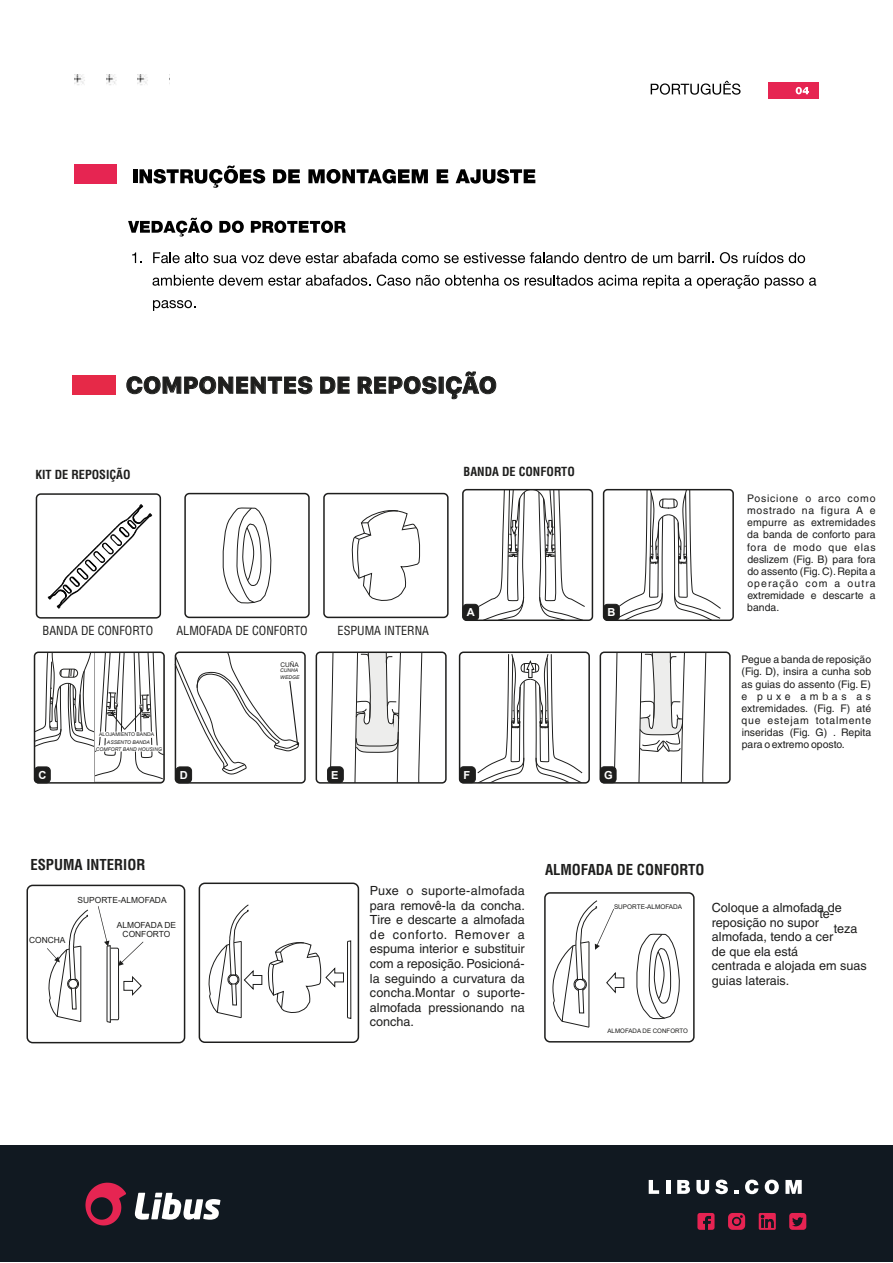
<style>
.page{position:relative;width:893px;height:1263px;background:#fff}
.page>*{position:absolute;margin:0;border:0;box-sizing:border-box;transform-origin:0 0}
.t1{font:800 22.95px "SF Pro Text";color:#1e1e1d}
.t2{font:700 condensed 14.7px "Helvetica LT Std";color:#1e1e1d}
.t3{font:12.6px/14.5px "Helvetica LT Std";color:#1e1e1d}
.t4{font:condensed 12.3px "Helvetica LT Std";color:#1e1e1d}
.t5{font:700 condensed 12.3px "Helvetica LT Std";color:#1e1e1d}
.t6{font:700 11.1px "Arial";color:#fff}
.t7{font:10.5px/12.1px "Helvetica LT Std";color:#1e1e1d;text-align:justify}
.t8{font:8.4px/9.4px "Arial";color:#1e1e1d;text-align:center}
.t9{font:6.45px "Arial";color:#1e1e1d}
.t10{font:6.15px "Arial";color:#1e1e1d}
.t11{font:italic 5.1px/6.8px "Arial";color:#1e1e1d;text-align:center}
.t12{font:5.1px "Arial";color:#1e1e1d}
</style>
<div class="page">
<svg style="left:650px;top:81px;width:91px;height:14px"></svg>
<div style="left:768px;top:82px;width:50px;height:17px;background:#e62552"></div>
<svg style="left:795px;top:87px;width:14px;height:7px"></svg>
<div style="left:74px;top:164px;width:43px;height:19px;background:#e62552"></div>
<hr style="left:133px;top:169px;width:4px;height:14px;background:#010101">
<svg style="left:139px;top:166px;width:126px;height:22px"></svg>
<svg style="left:273px;top:169px;width:27px;height:14px"></svg>
<svg style="left:308px;top:169px;width:120px;height:15px"></svg>
<svg style="left:436px;top:169px;width:12px;height:14px"></svg>
<svg style="left:455px;top:169px;width:80px;height:15px"></svg>
<svg style="left:128px;top:218px;width:84px;height:19px"></svg>
<svg style="left:219px;top:221px;width:25px;height:12px"></svg>
<svg style="left:251px;top:221px;width:94px;height:12px"></svg>
<svg style="left:132px;top:252px;width:10px;height:11px"></svg>
<svg style="left:153px;top:252px;width:425px;height:11px"></svg>
<svg style="left:584px;top:252px;width:63px;height:11px"></svg>
<svg style="left:653px;top:255px;width:19px;height:8px"></svg>
<svg style="left:678px;top:252px;width:35px;height:11px"></svg>
<svg style="left:719px;top:252px;width:18px;height:11px"></svg>
<svg style="left:743px;top:252px;width:62px;height:11px"></svg>
<svg style="left:152px;top:275px;width:218px;height:11px"></svg>
<svg style="left:377px;top:275px;width:62px;height:11px"></svg>
<svg style="left:445px;top:275px;width:192px;height:11px"></svg>
<svg style="left:643px;top:275px;width:160px;height:14px"></svg>
<svg style="left:809px;top:278px;width:7px;height:8px"></svg>
<svg style="left:153px;top:300px;width:42px;height:11px"></svg>
<div style="left:0;top:1145px;width:892px;height:117px;background:#111921"></div>
<svg style="left:135px;top:1193px;width:85px;height:27px"></svg>
<svg style="left:85px;top:1183px;width:41px;height:42px"></svg>
<svg style="left:648px;top:1180px;width:11px;height:14px"></svg>
<div style="left:665px;top:1180px;width:5px;height:14px;background:#fff"></div>
<svg style="left:677px;top:1180px;width:13px;height:14px"></svg>
<svg style="left:696px;top:1180px;width:13px;height:14px"></svg>
<svg style="left:715px;top:1180px;width:12px;height:14px"></svg>
<svg style="left:734px;top:1190px;width:4px;height:4px"></svg>
<svg style="left:745px;top:1180px;width:13px;height:14px"></svg>
<svg style="left:764px;top:1180px;width:14px;height:14px"></svg>
<svg style="left:785px;top:1180px;width:16px;height:14px"></svg>
<svg style="left:789px;top:1213px;width:17px;height:17px"></svg>
<svg style="left:758px;top:1213px;width:17px;height:17px"></svg>
<svg style="left:728px;top:1213px;width:17px;height:17px"></svg>
<svg style="left:697px;top:1213px;width:17px;height:17px"></svg>
<svg style="left:48px;top:504px;width:104px;height:105px"></svg>
<svg style="left:222px;top:507px;width:49px;height:97px"></svg>
<div style="left:184px;top:493px;width:126px;height:125px;border:2px solid #1e1e1d;border-radius:4px"></div>
<svg style="left:351px;top:510px;width:69px;height:91px"></svg>
<div style="left:323px;top:493px;width:125px;height:125px;border:2px solid #1e1e1d;border-radius:4px"></div>
<div style="left:36px;top:493px;width:125px;height:126px;border:2px solid #1e1e1d;border-radius:4px"></div>
<div style="left:462px;top:489px;width:131px;height:132px;border:2px solid #1e1e1d;border-radius:4px"></div>
<div style="left:463px;top:604px;width:15px;height:16px;background:#1e1e1d;border-radius:4px"></div>
<div style="left:462px;top:604px;width:17px;height:17px;border:1px solid #1e1e1d;border-radius:4px"></div>
<div style="left:603px;top:604px;width:16px;height:16px;background:#1e1e1d;border-radius:4px"></div>
<div style="left:603px;top:604px;width:16px;height:17px;border:1px solid #1e1e1d;border-radius:4px"></div>
<div style="left:35px;top:767px;width:15px;height:16px;background:#1e1e1d;border-radius:4px"></div>
<div style="left:34px;top:766px;width:17px;height:17px;border:1px solid #1e1e1d;border-radius:4px"></div>
<div style="left:327px;top:767px;width:16px;height:16px;background:#1e1e1d;border-radius:4px"></div>
<div style="left:327px;top:766px;width:17px;height:17px;border:1px solid #1e1e1d;border-radius:4px"></div>
<svg style="left:478px;top:489px;width:107px;height:132px"></svg>
<svg style="left:615px;top:492px;width:106px;height:126px"></svg>
<div style="left:602px;top:489px;width:131px;height:132px;border:2px solid #1e1e1d;border-radius:4px"></div>
<svg style="left:37px;top:654px;width:125px;height:125px"></svg>
<div style="left:94px;top:652px;width:70px;height:130px;border:1px solid #9d9c9c"></div>
<div style="left:34px;top:651px;width:131px;height:133px;border:2px solid #1e1e1d;border-radius:4px"></div>
<div style="left:176px;top:767px;width:15px;height:16px;background:#1e1e1d;border-radius:4px"></div>
<div style="left:175px;top:766px;width:17px;height:17px;border:1px solid #1e1e1d;border-radius:4px"></div>
<svg style="left:178px;top:654px;width:121px;height:121px"></svg>
<div style="left:175px;top:651px;width:131px;height:133px;border:2px solid #1e1e1d;border-radius:4px"></div>
<svg style="left:330px;top:654px;width:3px;height:114px"></svg>
<svg style="left:418px;top:654px;width:4px;height:127px"></svg>
<svg style="left:354px;top:654px;width:47px;height:127px"></svg>
<div style="left:315px;top:651px;width:131px;height:133px;border:2px solid #1e1e1d;border-radius:4px"></div>
<div style="left:459px;top:767px;width:16px;height:16px;background:#1e1e1d;border-radius:4px"></div>
<div style="left:459px;top:766px;width:16px;height:17px;border:1px solid #1e1e1d;border-radius:4px"></div>
<svg style="left:477px;top:654px;width:105px;height:127px"></svg>
<div style="left:459px;top:651px;width:131px;height:133px;border:2px solid #1e1e1d;border-radius:4px"></div>
<div style="left:600px;top:767px;width:16px;height:16px;background:#1e1e1d;border-radius:4px"></div>
<div style="left:600px;top:766px;width:16px;height:17px;border:1px solid #1e1e1d;border-radius:4px"></div>
<svg style="left:614px;top:654px;width:3px;height:127px"></svg>
<svg style="left:702px;top:654px;width:4px;height:127px"></svg>
<svg style="left:638px;top:654px;width:46px;height:127px"></svg>
<div style="left:599px;top:651px;width:131px;height:133px;border:2px solid #1e1e1d;border-radius:4px"></div>
<svg style="left:126px;top:376px;width:187px;height:18px"></svg>
<svg style="left:320px;top:376px;width:30px;height:18px"></svg>
<svg style="left:357px;top:376px;width:80px;height:18px"></svg>
<svg style="left:445px;top:371px;width:51px;height:28px"></svg>
<div style="left:72px;top:376px;width:44px;height:19px;background:#e62948"></div>
<div style="left:26px;top:885px;width:159px;height:158px;border:2px solid #1e1e1d;border-radius:5px"></div>
<svg style="left:47px;top:909px;width:41px;height:113px"></svg>
<svg style="left:98px;top:906px;width:45px;height:117px"></svg>
<div style="left:198px;top:882px;width:161px;height:161px;border:2px solid #1e1e1d;border-radius:5px"></div>
<svg style="left:208px;top:904px;width:143px;height:115px"></svg>
<hr style="left:347px;top:941px;width:1px;height:77px;background:#1e1e1d">
<div style="left:544px;top:892px;width:150px;height:150px;border:2px solid #1e1e1d;border-radius:5px"></div>
<svg style="left:636px;top:933px;width:44px;height:86px"></svg>
<svg style="left:552px;top:900px;width:72px;height:127px"></svg>
<h1 class="t1" style="left:126px;top:368px;width:372px">COMPONENTES DE REPOSIÇÃO</h1>
<p class="t5" style="left:35px;top:467px;width:97px">KIT DE REPOSIÇÃO</p>
<p class="t5" style="left:463px;top:463px;width:113px">BANDA DE CONFORTO</p>
<p class="t4" style="left:43px;top:623px;width:112px">BANDA DE CONFORTO</p>
<p class="t4" style="left:176px;top:623px;width:133px">ALMOFADA DE CONFORTO</p>
<p class="t4" style="left:337px;top:623px;width:93px">ESPUMA INTERNA</p>
<p class="t12" style="left:99px;top:731px;width:56px">ALOJAMIENTO BANDA</p>
<p class="t11" style="left:96px;top:739px;width:68px">ASSENTO BANDA<br>COMFORT BAND HOUSING</p>
<p class="t9" style="left:280px;top:660px;width:20px">CUÑA</p>
<p class="t11" style="left:280px;top:674px;width:21px">WEDGE</p>
<p class="t11" style="left:280px;top:667px;width:20px">CUNHA</p>
<p class="t6" style="left:38px;top:767px;width:9px">C</p>
<p class="t6" style="left:331px;top:767px;width:9px">E</p>
<p class="t6" style="left:180px;top:767px;width:9px">D</p>
<p class="t6" style="left:466px;top:604px;width:9px">A</p>
<p class="t6" style="left:607px;top:604px;width:9px">B</p>
<p class="t6" style="left:463px;top:767px;width:8px">F</p>
<p class="t6" style="left:604px;top:767px;width:10px">G</p>
<p class="t7" style="left:747px;top:492px;width:130px">Posicione o arco como mostrado na figura A e empurre as extremidades da banda de conforto para fora de modo que elas deslizem (Fig. B) para fora do assento (Fig. C). Repita a operação com a outra extremidade e descarte a banda.</p>
<p class="t7" style="left:741px;top:653px;width:131px">Pegue a banda de reposição (Fig. D), insira a cunha sob as guias do assento (Fig. E) e puxe ambas as extremidades. (Fig. F) até que estejam totalmente inseridas (Fig. G) . Repita para o extremo oposto.</p>
<h2 class="t2" style="left:30px;top:855px;width:116px">ESPUMA INTERIOR</h2>
<h2 class="t2" style="left:545px;top:861px;width:161px">ALMOFADA DE CONFORTO</h2>
<p class="t8" style="left:78px;top:895px;width:91px">SUPORTE-ALMOFADA</p>
<p class="t8" style="left:29px;top:935px;width:38px">CONCHA</p>
<p class="t3" style="left:370px;top:883px;width:156px;text-align:justify">Puxe o suporte-almofada para removê-la da concha.<br>Tire e descarte a almofada de conforto. Remover a espuma interior e substituir com a reposição. Posicioná&shy;la seguindo a curvatura da concha.Montar o suporte&shy;almofada pressionando na concha.</p>
<p class="t9" style="left:614px;top:902px;width:70px">SUPORTE-ALMOFADA</p>
<p class="t8" style="left:117px;top:920px;width:61px">ALMOFADA DE<br>CONFORTO</p>
<p class="t10" style="left:607px;top:1026px;width:82px">ALMOFADA DE CONFORTO</p>
<p class="t3" style="left:712px;top:900px;width:131px">Coloque a almofada de reposição no supor</p>
<p class="t3" style="left:712px;top:902px;width:123px;line-height:23px;text-align:right">te-<br>almofada, tendo a cer</p>
<p class="t3" style="left:833px;top:921px;width:25px">teza</p>
<p class="t3" style="left:712px;top:944px;width:156px">de que ela está<br>centrada e alojada em suas guias laterais.</p>
</div>
